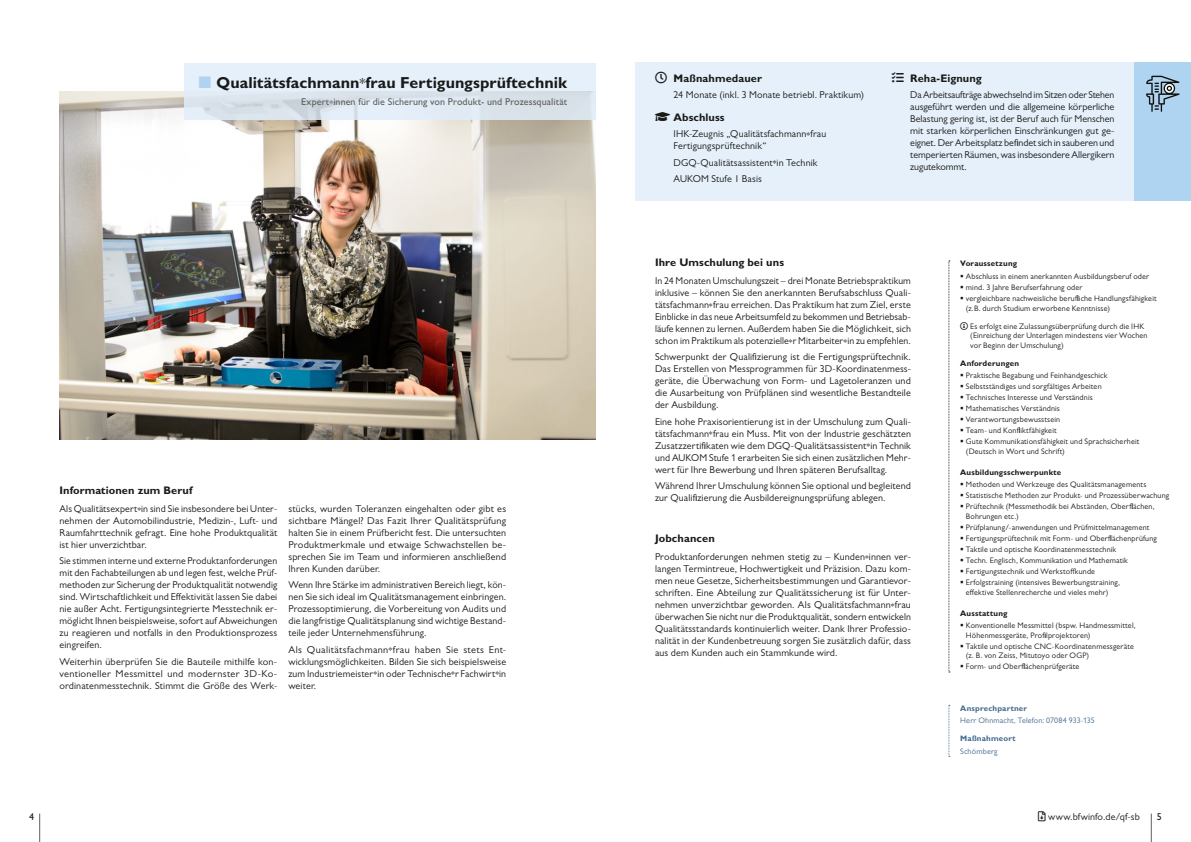
<style>
.page{position:relative;width:1191px;height:842px;background:#fff}
.page>*{position:absolute;margin:0;border:0;box-sizing:border-box;transform-origin:0 0}
.t1{font:700 16px "Gill Sans MT Pro";letter-spacing:.005em;color:#1a1a18}
.t2{font:700 11px "Gill Sans MT Pro";letter-spacing:.005em;color:#1a1a18}
.t3{font:10px/12px "Gill Sans MT Pro";letter-spacing:.01em;color:#1a1a18;text-align:justify}
.t4{font:500 10px "Gill Sans MT Pro";letter-spacing:.005em;color:#5f605e}
.t5{font:500 10px "Gill Sans MT Pro";color:#1a1a18}
.t6{font:8px/11px "Gill Sans MT Pro";letter-spacing:.02em;color:#1a1a18}
.t7{font:700 8px "Gill Sans MT Pro";letter-spacing:.02em;color:#1a1a18}
.t8{font:8px "Gill Sans MT Pro";letter-spacing:.02em;color:#436a91}
.t9{font:700 8px "Gill Sans MT Pro";letter-spacing:.02em;color:#436a91}
.s1{font-weight:400}
</style>
<div class="page">
<svg style="left:1151px;top:814px;width:1px;height:28px"></svg>
<svg style="left:39px;top:814px;width:1px;height:28px"></svg>
<svg style="left:948px;top:705px;width:2px;height:52px"></svg>
<div style="left:635px;top:63px;width:556px;height:138px;background:#e5f0fb"></div>
<div style="left:1134px;top:63px;width:57px;height:138px;background:#afd4f2"></div>
<svg style="left:1146px;top:76px;width:33px;height:36px"></svg>
<img style="left:60px;top:91px;width:535px;height:348px">
<svg style="left:184px;top:63px;width:411px;height:56px;background:#dfeaf3"></svg>
<svg style="left:948px;top:261px;width:2px;height:412px"></svg>
<svg style="left:199px;top:76px;width:12px;height:12px"></svg>
<h1 class="t1" style="left:217px;top:72px;width:352px">Qualitätsfachmann<span class="s1">*</span>frau Fertigungsprüftechnik</h1>
<p class="t4" style="left:301px;top:96px;width:267px">Expert<span class="s1">*</span>innen für die Sicherung von Produkt- und Prozessqualität</p>
<p class="t2" style="left:60px;top:484px;width:134px">Informationen zum Beruf</p>
<p class="t3" style="left:60px;top:503px;width:219px">Als Qualitätsexpert*in sind Sie insbesondere bei Unter&shy;nehmen der Automobilindustrie, Medizin-, Luft- und Raumfahrttechnik gefragt. Eine hohe Produktqualität ist hier unverzichtbar.</p>
<p class="t3" style="left:60px;top:555px;width:219px">Sie stimmen interne und externe Produktanforderungen mit den Fachabteilungen ab und legen fest, welche Prüf&shy;methoden zur Sicherung der Produktqualität notwendig sind. Wirtschaftlichkeit und Effektivität lassen Sie dabei nie außer Acht. Fertigungsintegrierte Messtechnik er&shy;möglicht Ihnen beispielsweise, sofort auf Abweichungen zu reagieren und notfalls in den Produktionsprozess eingreifen.</p>
<p class="t3" style="left:60px;top:655px;width:219px">Weiterhin überprüfen Sie die Bauteile mithilfe kon&shy;ventioneller Messmittel und modernster 3D-Ko&shy;ordinatenmesstechnik. Stimmt die Größe des Werk-</p>
<p class="t3" style="left:288px;top:503px;width:219px">stücks, wurden Toleranzen eingehalten oder gibt es sichtbare Mängel? Das Fazit Ihrer Qualitätsprüfung halten Sie in einem Prüfbericht fest. Die untersuchten Produktmerkmale und etwaige Schwachstellen be&shy;sprechen Sie im Team und informieren anschließend Ihren Kunden darüber.</p>
<p class="t3" style="left:288px;top:579px;width:219px">Wenn Ihre Stärke im administrativen Bereich liegt, kön&shy;nen Sie sich ideal im Qualitätsmanagement einbringen.<br>Prozessoptimierung, die Vorbereitung von Audits und die langfristige Qualitätsplanung sind wichtige Bestand&shy;teile jeder Unternehmensführung.</p>
<p class="t3" style="left:288px;top:643px;width:219px">Als Qualitätsfachmann*frau haben Sie stets Ent&shy;wicklungsmöglichkeiten. Bilden Sie sich beispielsweise zum Industriemeister*in oder Technische*r Fachwirt*in weiter.</p>
<p class="t2" style="left:673px;top:71px;width:90px">Maßnahmedauer</p>
<p class="t3" style="left:673px;top:88px;width:192px">24 Monate (inkl. 3 Monate betriebl. Praktikum)</p>
<p class="t2" style="left:673px;top:111px;width:53px">Abschluss</p>
<p class="t3" style="left:673px;top:128px;width:154px">IHK-Zeugnis „Qualitätsfachmann*frau<br>Fertigungsprüftechnik“</p>
<p class="t3" style="left:673px;top:154px;width:145px;line-height:16.2px">DGQ-Qualitätsassistent*in Technik<br>AUKOM Stufe 1 Basis</p>
<p class="t2" style="left:910px;top:71px;width:73px">Reha-Eignung</p>
<p class="t3" style="left:910px;top:88px;width:206px">Da Arbeitsaufträge abwechselnd im Sitzen oder Stehen ausgeführt werden und die allgemeine körperliche Belastung gering ist, ist der Beruf auch für Menschen mit starken körperlichen Einschränkungen gut ge&shy;eignet. Der Arbeitsplatz befindet sich in sauberen und temperierten Räumen, was insbesondere Allergikern zugutekommt.</p>
<p class="t2" style="left:655px;top:256px;width:130px">Ihre Umschulung bei uns</p>
<p class="t3" style="left:655px;top:275px;width:257px">In 24 Monaten Umschulungszeit – drei Monate Betriebspraktikum inklusive – können Sie den anerkannten Berufsabschluss Quali&shy;tätsfachmann*frau erreichen. Das Praktikum hat zum Ziel, erste Einblicke in das neue Arbeitsumfeld zu bekommen und Betriebsab&shy;läufe kennen zu lernen. Außerdem haben Sie die Möglichkeit, sich schon im Praktikum als potenzielle*r Mitarbeiter*in zu empfehlen.</p>
<p class="t3" style="left:655px;top:351px;width:257px">Schwerpunkt der Qualifizierung ist die Fertigungsprüftechnik.<br>Das Erstellen von Messprogrammen für 3D-Koordinatenmess&shy;geräte, die Überwachung von Form- und Lagetoleranzen und die Ausarbeitung von Prüfplänen sind wesentliche Bestandteile der Ausbildung.</p>
<p class="t3" style="left:655px;top:415px;width:257px">Eine hohe Praxisorientierung ist in der Umschulung zum Quali&shy;tätsfachmann*frau ein Muss. Mit von der Industrie geschätzten Zusatzzertifikaten wie dem DGQ-Qualitätsassistent*in Technik und AUKOM Stufe 1 erarbeiten Sie sich einen zusätzlichen Mehr&shy;wert für Ihre Bewerbung und Ihren späteren Berufsalltag.</p>
<p class="t3" style="left:655px;top:479px;width:257px">Während Ihrer Umschulung können Sie optional und begleitend zur Qualifizierung die Ausbildereignungsprüfung ablegen.</p>
<p class="t2" style="left:655px;top:532px;width:61px">Jobchancen</p>
<p class="t3" style="left:655px;top:551px;width:257px">Produktanforderungen nehmen stetig zu – Kunden*innen ver&shy;langen Termintreue, Hochwertigkeit und Präzision. Dazu kom&shy;men neue Gesetze, Sicherheitsbestimmungen und Garantievor&shy;schriften. Eine Abteilung zur Qualitätssicherung ist für Unter&shy;nehmen unverzichtbar geworden. Als Qualitätsfachmann*frau überwachen Sie nicht nur die Produktqualität, sondern entwickeln Qualitätsstandards kontinuierlich weiter. Dank Ihrer Professio&shy;nalität in der Kundenbetreuung sorgen Sie zusätzlich dafür, dass aus dem Kunden auch ein Stammkunde wird.</p>
<p class="t7" style="left:960px;top:259px;width:58px">Voraussetzung</p>
<p class="t6" style="left:966px;top:271px;width:192px">Abschluss in einem anerkannten Ausbildungsberuf oder mind. 3 Jahre Berufserfahrung oder<br>vergleichbare nachweisliche berufliche Handlungsfähigkeit</p>
<p class="t6" style="left:966px;top:302px;width:146px">(z.B. durch Studium erworbene Kenntnisse)</p>
<p class="t6" style="left:970px;top:321px;width:179px;line-height:9.6px;text-indent:-10px">■□● Es erfolgt eine Zulassungsüberprüfung durch die IHK (Einreichung der Unterlagen mindestens vier Wochen vor Beginn der Umschulung)</p>
<p class="t7" style="left:960px;top:358px;width:60px">Anforderungen</p>
<p class="t6" style="left:966px;top:370px;width:175px">Praktische Begabung und Feinhandgeschick Selbstständiges und sorgfältiges Arbeiten Technisches Interesse und Verständnis Mathematisches Verständnis Verantwortungsbewusstsein<br>Team- und Konfliktfähigkeit<br>Gute Kommunikationsfähigkeit und Sprachsicherheit</p>
<p class="t6" style="left:966px;top:446px;width:100px">(Deutsch in Wort und Schrift)</p>
<p class="t7" style="left:960px;top:467px;width:103px">Ausbildungsschwerpunkte</p>
<p class="t6" style="left:966px;top:479px;width:205px">Methoden und Werkzeuge des Qualitätsmanagements<br>Statistische Methoden zur Produkt- und Prozessüberwachung<br>Prüftechnik (Messmethodik bei Abständen, Oberflächen,</p>
<p class="t6" style="left:966px;top:511px;width:192px">Bohrungen etc.)<br>Prüfplanung/-anwendungen und Prüfmittelmanagement Fertigungsprüftechnik mit Form- und Oberflächenprüfung Taktile und optische Koordinatenmesstechnik<br>Techn. Englisch, Kommunikation und Mathematik Fertigungstechnik und Werkstoffkunde<br>Erfolgstraining (intensives Bewerbungstraining,</p>
<p class="t6" style="left:966px;top:586px;width:144px">effektive Stellenrecherche und vieles mehr)</p>
<p class="t7" style="left:960px;top:608px;width:49px">Ausstattung</p>
<p class="t6" style="left:966px;top:621px;width:171px;line-height:9.6px">Konventionelle Messmittel (bspw. Handmessmittel,<br>Höhenmessgeräte, Profilprojektoren)</p>
<p class="t6" style="left:966px;top:641px;width:169px;line-height:9.6px">Taktile und optische CNC-Koordinatenmessgeräte (z. B. von Zeiss, Mitutoyo oder OGP)</p>
<p class="t6" style="left:966px;top:661px;width:115px">Form- und Oberflächenprüfgeräte</p>
<p class="t9" style="left:960px;top:703px;width:68px">Ansprechpartner</p>
<p class="t8" style="left:960px;top:716px;width:136px">Herr Ohnmacht, Telefon: 07084 933-135</p>
<p class="t9" style="left:960px;top:734px;width:57px">Maßnahmeort</p>
<p class="t8" style="left:960px;top:746px;width:39px">Schömberg</p>
<p class="t5" style="left:29px;top:811px;width:6px">4</p>
<p class="t3" style="left:1038px;top:811px;width:103px">●□■●□ www.bfwinfo.de/qf-sb</p>
<p class="t5" style="left:1157px;top:811px;width:6px">5</p>
</div>
